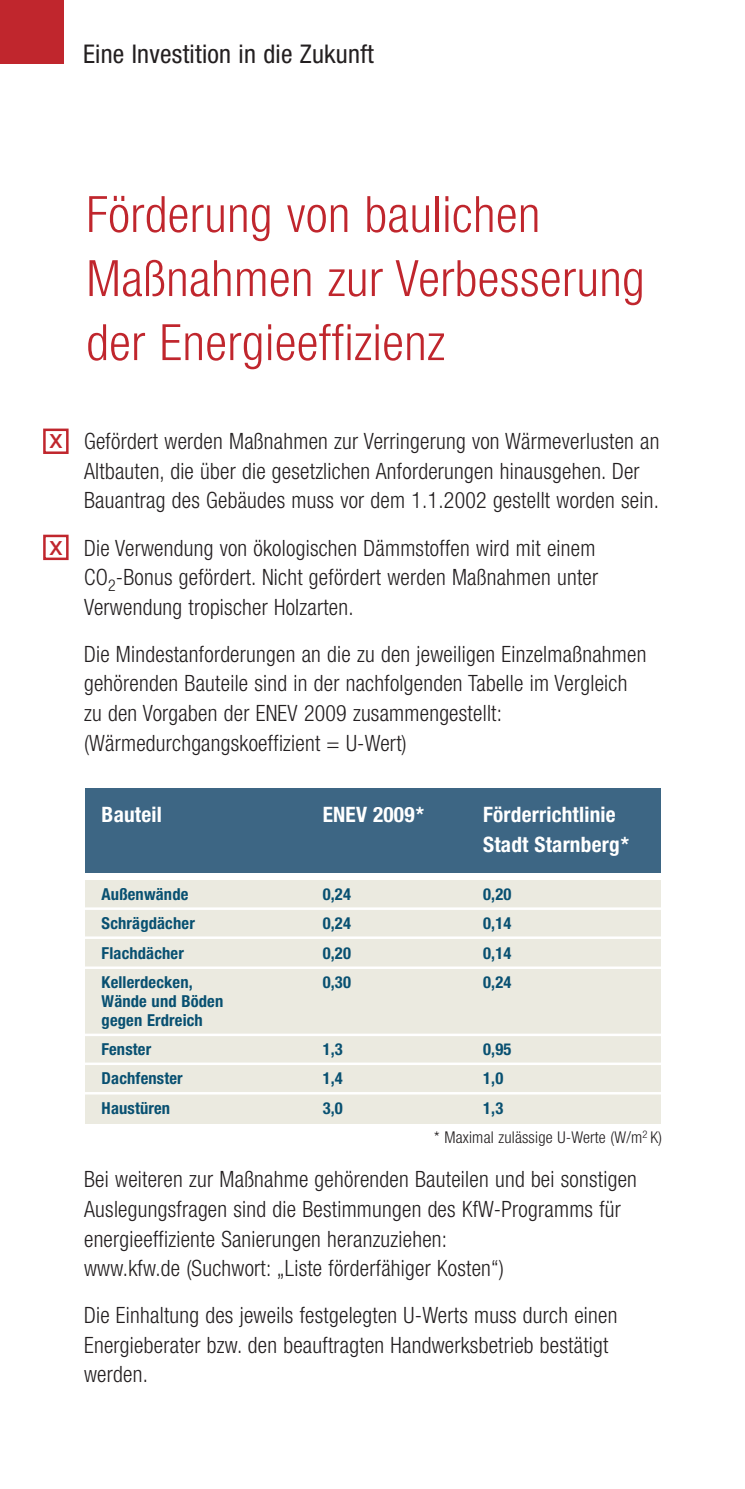
<style>
.page{position:relative;width:745px;height:1489px;background:#fff}
.page>*{position:absolute;margin:0;border:0;box-sizing:border-box;transform-origin:0 0}
.t1{font:300 condensed 50px/64px "Helvetica Neue";letter-spacing:.01em;color:#c0262d}
.t2{font:26.75px "Helvetica";color:#c0262d}
.t3{font:condensed 25.75px "Helvetica Neue LT";letter-spacing:.01em;color:#231f20}
.t4{font:300 condensed 22.5px/29.5px "Helvetica Neue";letter-spacing:.01em;color:#231f20}
.t5{font:700 condensed 21.25px/29.5px "Helvetica Neue LT";letter-spacing:.01em;color:#fff}
.t6{font:700 condensed 16.5px/29.5px "Helvetica Neue LT";letter-spacing:.01em;color:#085071}
.t7{font:300 condensed 16.25px "Helvetica Neue";letter-spacing:.01em;color:#231f20}
</style>
<div class="page">
<div style="left:0;top:0;width:64px;height:64px;background:#c0262d"></div>
<div style="left:85px;top:880px;width:575px;height:243px;background:#ebeae0"></div>
<div style="left:85px;top:788px;width:575px;height:84px;background:#3d6684"></div>
<hr style="left:83px;top:907px;width:590px;height:2px;background:#fff">
<hr style="left:83px;top:936px;width:590px;height:2px;background:#fff">
<hr style="left:83px;top:966px;width:590px;height:2px;background:#fff">
<hr style="left:83px;top:1033px;width:590px;height:3px;background:#fff">
<hr style="left:83px;top:1062px;width:590px;height:2px;background:#fff">
<hr style="left:83px;top:1091px;width:590px;height:3px;background:#fff">
<div style="left:43px;top:428px;width:26px;height:26px;border:2px solid #c0262d"></div>
<div style="left:43px;top:534px;width:26px;height:26px;border:2px solid #c0262d"></div>
<p class="t3" style="left:83px;top:45px;width:292px">Eine Investition in die Zukunft</p>
<h1 class="t1" style="left:86px;top:186px;width:559px">Förderung von baulichen<br>Maßnahmen zur Verbesserung der Energieeffizienz</h1>
<p class="t2" style="left:50px;top:423px;width:15px">x</p>
<p class="t2" style="left:50px;top:529px;width:15px">x</p>
<p class="t4" style="left:84px;top:428px;width:576px">Gefördert werden Maßnahmen zur Verringerung von Wärmeverlusten an<br>Altbauten, die über die gesetzlichen Anforderungen hinausgehen. Der<br>Bauantrag des Gebäudes muss vor dem 1.1.2002 gestellt worden sein.</p>
<p class="t4" style="left:84px;top:535px;width:515px">Die Verwendung von ökologischen Dämmstoffen wird mit einem<br>CO<sub>2</sub>-Bonus gefördert. Nicht gefördert werden Maßnahmen unter<br>Verwendung tropischer Holzarten.</p>
<p class="t4" style="left:84px;top:641px;width:563px">Die Mindestanforderungen an die zu den jeweiligen Einzelmaßnahmen gehörenden Bauteile sind in der nachfolgenden Tabelle im Vergleich zu den Vorgaben der ENEV 2009 zusammengestellt: (Wärmedurchgangskoeffizient = U-Wert)</p>
<p class="t5" style="left:102px;top:801px;width:62px">Bauteil</p>
<p class="t6" style="left:102px;top:880px;width:95px">Außenwände<br>Schrägdächer<br>Flachdächer<br>Kellerdecken,</p>
<p class="t6" style="left:102px;top:993px;width:123px;line-height:18.8px">Wände und Böden gegen Erdreich</p>
<p class="t6" style="left:102px;top:1035px;width:82px">Fenster<br>Dachfenster<br>Haustüren</p>
<p class="t5" style="left:322px;top:801px;width:103px">ENEV 2009*</p>
<p class="t6" style="left:322px;top:880px;width:30px;text-align:justify">0,24<br>0,24<br>0,20<br>0,30</p>
<p class="t5" style="left:483px;top:801px;width:147px">Förderrichtlinie<br>Stadt Starnberg*</p>
<p class="t6" style="left:483px;top:880px;width:30px;text-align:justify">0,20<br>0,14<br>0,14<br>0,24</p>
<p class="t6" style="left:322px;top:1035px;width:22px;text-align:justify">1,3<br>1,4<br>3,0</p>
<p class="t6" style="left:483px;top:1035px;width:30px">0,95<br>1,0<br>1,3</p>
<p class="t7" style="left:434px;top:1131px;width:229px">* Maximal zulässige U-Werte (W/m<sup>2</sup> K)</p>
<p class="t4" style="left:84px;top:1166px;width:554px">Bei weiteren zur Maßnahme gehörenden Bauteilen und bei sonstigen Auslegungsfragen sind die Bestimmungen des KfW-Programms für energieeffiziente Sanierungen heranzuziehen:<br>www.kfw.de (Suchwort: „Liste förderfähiger Kosten“)</p>
<p class="t4" style="left:84px;top:1302px;width:534px">Die Einhaltung des jeweils festgelegten U-Werts muss durch einen<br>Energieberater bzw. den beauftragten Handwerksbetrieb bestätigt werden.</p>
</div>
